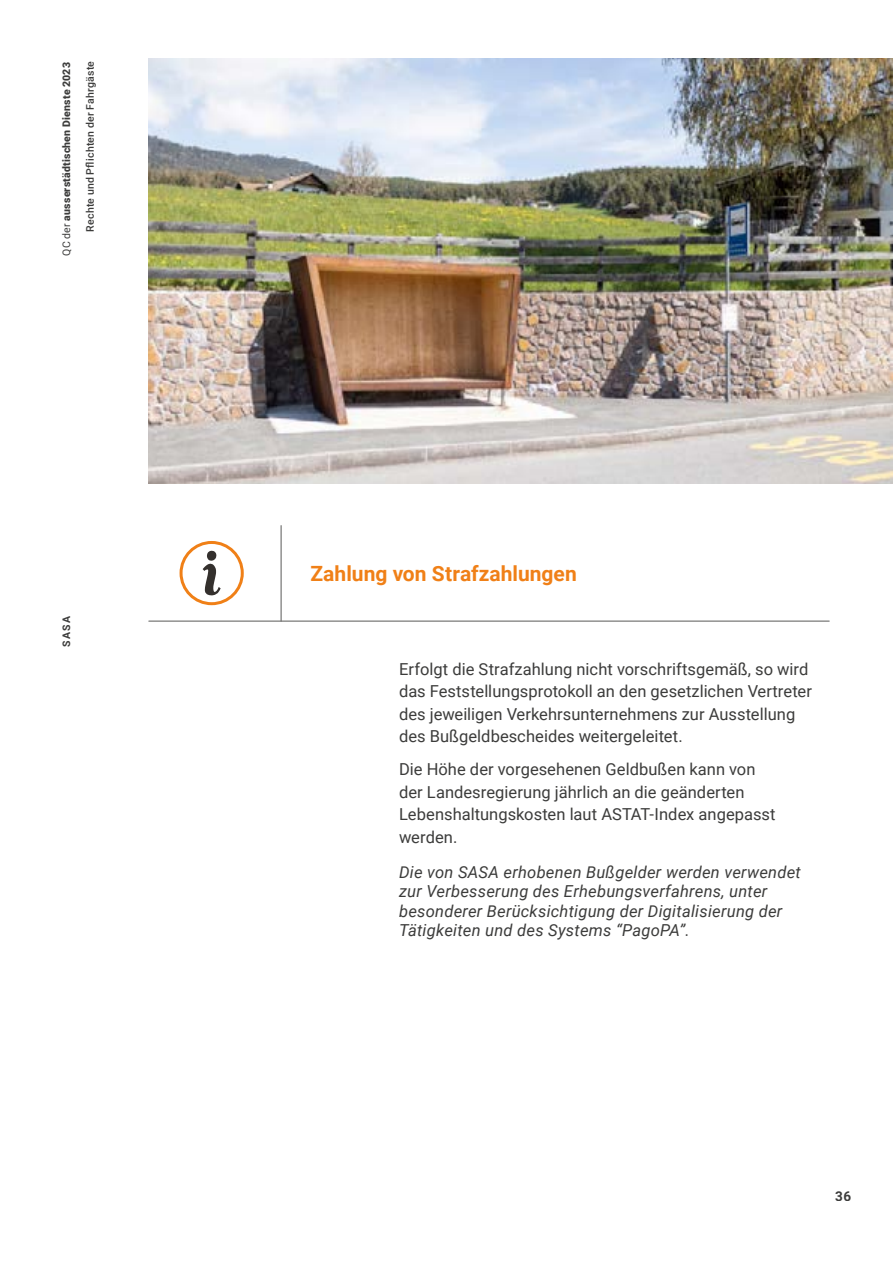
<style>
.page{position:relative;width:893px;height:1263px;background:#fff}
.page>*{position:absolute;margin:0;border:0;box-sizing:border-box;transform-origin:0 0}
.t1{font:700 21px "Roboto";color:#f08017}
.t2{font:16.5px/22.5px "Roboto";letter-spacing:.005em;color:#3c3c3b}
.t3{font:italic 16.5px/19.5px "Roboto";letter-spacing:.015em;color:#3c3c3b}
.t4{font:700 13.5px "Roboto";color:#3c3c3b}
.t5{font:900 10.5px "Roboto";letter-spacing:.02em;color:#3c3c3b}
.t6{font:500 10.5px "Roboto";letter-spacing:.025em;color:#3c3c3b}
.t7{font:700 10.5px "Roboto";color:#3c3c3b}
.s1{font-weight:400}
</style>
<div class="page">
<hr style="left:149px;top:620px;width:680px;height:2px;background:#6b6b6a">
<hr style="left:281px;top:526px;width:1px;height:95px;background:#6b6b6a">
<img style="left:148px;top:58px;width:745px;height:425px">
<div style="left:180px;top:541px;width:64px;height:64px;border:3px solid #f08017;border-radius:50%"></div>
<svg style="left:203px;top:551px;width:18px;height:44px"></svg>
<p class="t5" style="left:59px;top:256px;width:195px;rotate:-90deg"><span class="s1">QC der</span> ausserstädtischen Dienste 2023</p>
<p class="t6" style="left:83px;top:232px;width:172px;rotate:-90deg">Rechte und Pflichten der Fahrgäste</p>
<p class="t7" style="left:59px;top:647px;width:32px;rotate:-90deg">SASA</p>
<p class="t1" style="left:310px;top:559px;width:268px">Zahlung von Strafzahlungen</p>
<p class="t2" style="left:399px;top:657px;width:415px">Erfolgt die Strafzahlung nicht vorschriftsgemäß, so wird das Feststellungsprotokoll an den gesetzlichen Vertreter des jeweiligen Verkehrsunternehmens zur Ausstellung des Bußgeldbescheides weitergeleitet.</p>
<p class="t2" style="left:399px;top:757px;width:378px">Die Höhe der vorgesehenen Geldbußen kann von der Landesregierung jährlich an die geänderten Lebenshaltungskosten laut ASTAT-Index angepasst werden.</p>
<p class="t3" style="left:399px;top:861px;width:403px">Die von SASA erhobenen Bußgelder werden verwendet zur Verbesserung des Erhebungsverfahrens, unter besonderer Berücksichtigung der Digitalisierung der Tätigkeiten und des Systems “PagoPA”.</p>
<p class="t4" style="left:835px;top:1186px;width:18px">36</p>
</div>
